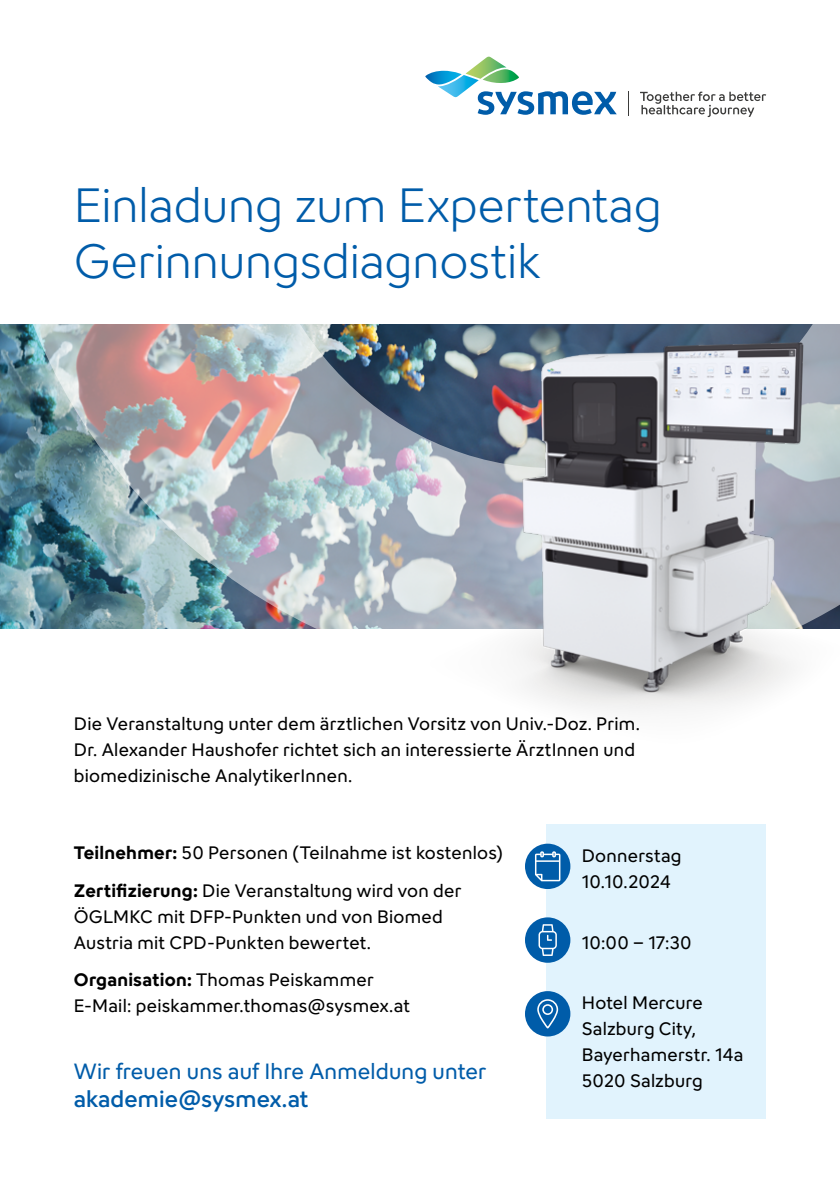
<style>
.page{position:relative;width:840px;height:1191px;background:#fff}
.page>*{position:absolute;margin:0;border:0;box-sizing:border-box;transform-origin:0 0}
.t1{font:300 48px/56px "Sysmex";color:#005ca9}
.t2{font:500 23px "Sysmex";letter-spacing:.005em;color:#005ca9}
.t3{font:22px "Sysmex";letter-spacing:.01em;color:#005ca9}
.t4{font:18px/26px "Sysmex";letter-spacing:.015em;color:#000}
.s1{font-weight:700}
</style>
<div class="page">
<svg style="left:425px;top:57px;width:191px;height:58px"></svg>
<svg style="left:640px;top:92px;width:125px;height:25px"></svg>
<img style="left:0;top:325px;width:419px;height:303px">
<img style="left:419px;top:324px;width:420px;height:387px">
<div style="left:546px;top:824px;width:219px;height:294px;background:#e1f3fd"></div>
<div style="left:524px;top:991px;width:46px;height:45px;background:#005ca9;border-radius:50%"></div>
<svg style="left:537px;top:999px;width:21px;height:30px"></svg>
<svg style="left:524px;top:843px;width:46px;height:46px"></svg>
<svg style="left:534px;top:851px;width:26px;height:30px"></svg>
<div style="left:524px;top:917px;width:46px;height:45px;background:#005ca9;border-radius:50%"></div>
<svg style="left:538px;top:924px;width:18px;height:32px"></svg>
<h1 class="t1" style="left:74px;top:176px;width:589px">Einladung zum Expertentag<br>Gerinnungsdiagnostik</h1>
<p class="t4" style="left:74px;top:710px;width:567px">Die Veranstaltung unter dem ärztlichen Vorsitz von Univ.-Doz. Prim.<br>Dr. Alexander Haushofer richtet sich an interessierte ÄrztInnen und biomedizinische AnalytikerInnen.</p>
<p class="t4" style="left:74px;top:833px;width:430px;line-height:37.4px"><span class="s1">Teilnehmer:</span> 50 Personen (Teilnahme ist kostenlos)<br><span class="s1">Zertifizierung:</span> Die Veranstaltung wird von der</p>
<p class="t4" style="left:74px;top:902px;width:370px">ÖGLMKC mit DFP-Punkten und von Biomed<br>Austria mit CPD-Punkten bewertet.</p>
<p class="t4" style="left:74px;top:966px;width:338px"><span class="s1">Organisation:</span> Thomas Peiskammer<br>E-Mail: peiskammer.thomas@sysmex.at</p>
<p class="t3" style="left:74px;top:1057px;width:414px">Wir freuen uns auf Ihre Anmeldung unter</p>
<p class="t2" style="left:74px;top:1084px;width:236px">akademie@sysmex.at</p>
<p class="t4" style="left:581px;top:842px;width:101px">Donnerstag<br>10.10.2024</p>
<p class="t4" style="left:581px;top:929px;width:111px">10:00 – 17:30</p>
<p class="t4" style="left:581px;top:989px;width:163px">Hotel Mercure<br>Salzburg City,<br>Bayerhamerstr. 14a<br>5020 Salzburg</p>
</div>
